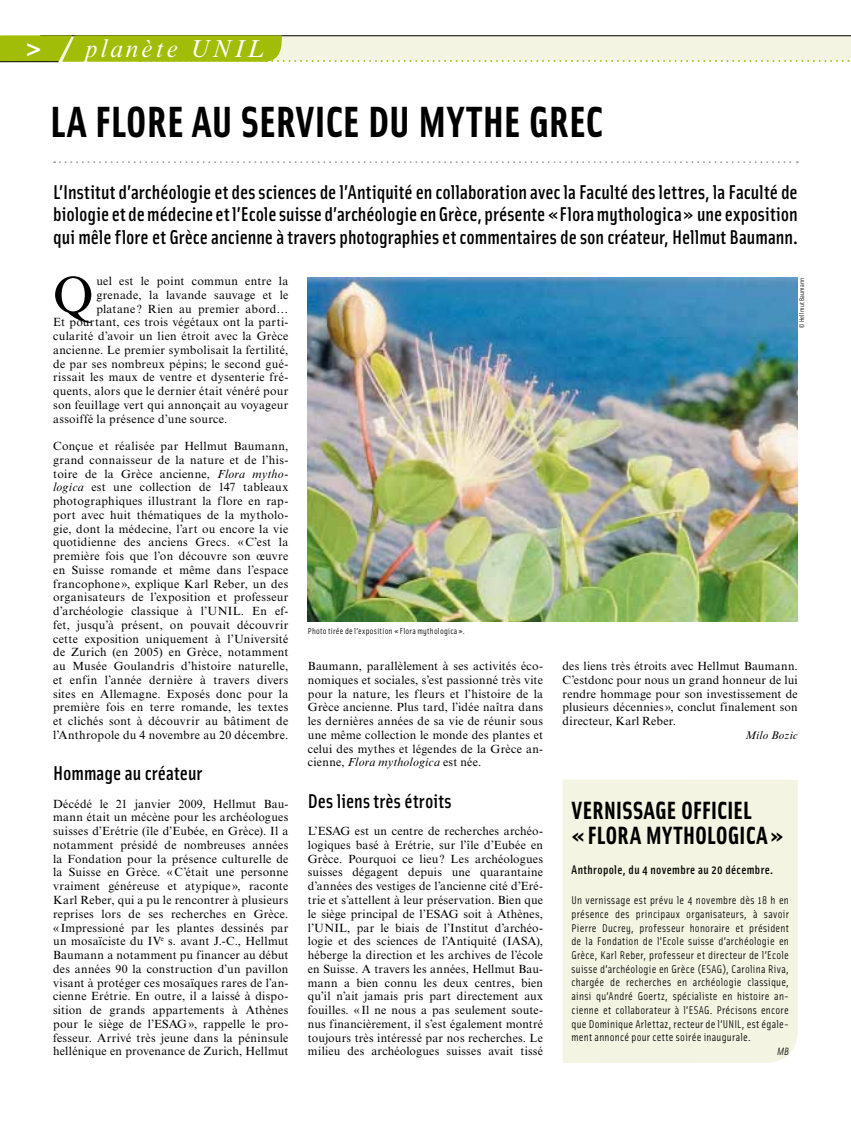
<style>
.page{position:relative;width:851px;height:1134px;background:#fff}
.page>*{position:absolute;margin:0;border:0;box-sizing:border-box;transform-origin:0 0}
.t1{font:51.88px "Times New Roman MT Std";color:#000}
.t2{font:700 43.75px "Solex";letter-spacing:-.01em;color:#000}
.t3{font:700 25px/25px "Solex";letter-spacing:-.005em;color:#000}
.t4{font:italic 25px "Times New Roman MT Std";letter-spacing:.12em;color:#fff}
.t5{font:500 20px/22.5px "Solex";color:#000;text-align:justify}
.t6{font:500 12.5px "Solex";letter-spacing:.03em;color:#000}
.t7{font:11.88px/13.8px "Times New Roman MT Std";letter-spacing:.02em;color:#000;text-align:justify}
.t8{font:11.25px/13.8px "Solex";letter-spacing:.025em;color:#000;text-align:justify}
.t9{font:italic 11.25px "Times New Roman MT Std";letter-spacing:.01em;color:#000}
.t10{font:italic 10.62px "Solex";color:#000}
.t11{font:8.75px "Solex";letter-spacing:.025em;color:#000}
.t12{font:6.88px "Solex";letter-spacing:.025em;color:#000}
.s1{font-family:"Frutiger LT Std";font-weight:700;font-style:normal}
.s2{font-style:italic}
.s3{font-family:"Solex Regular Lining"}
</style>
<div class="page">
<svg style="left:0;top:35px;width:851px;height:27px;background:#d1db94"></svg>
<svg style="left:54px;top:161px;width:743px;height:2px"></svg>
<img style="left:308px;top:278px;width:489px;height:344px">
<div style="left:562px;top:779px;width:235px;height:284px;background:#f3f5e2"></div>
<h3 class="t4" style="left:26px;top:35px;width:239px"><span class="s1">&gt;</span> planète UNIL</h3>
<h2 class="t2" style="left:50px;top:93px;width:551px">LA FLORE AU SERVICE DU MYTHE GREC</h2>
<p class="t5" style="left:53px;top:179px;width:746px">L’Institut d’archéologie et des sciences de l’Antiquité en collaboration avec la Faculté des lettres, la Faculté de biologie et de médecine et l’Ecole suisse d’archéologie en Grèce, présente «Flora mythologica» une exposition qui mêle flore et Grèce ancienne à travers photographies et commentaires de son créateur, Hellmut Baumann.</p>
<h1 class="t1" style="left:53px;top:265px;width:42px">Q</h1>
<p class="t7" style="left:96px;top:274px;width:193px">uel est le point commun entre la</p>
<p class="t7" style="left:96px;top:288px;width:193px">grenade, la lavande sauvage et le</p>
<p class="t7" style="left:96px;top:302px;width:193px">platane ? Rien au premier abord…</p>
<p class="t7" style="left:53px;top:315px;width:237px">Et pourtant, ces trois végétaux ont la parti-</p>
<p class="t7" style="left:53px;top:329px;width:236px">cularité d’avoir un lien étroit avec la Grèce</p>
<p class="t7" style="left:53px;top:343px;width:237px">ancienne. Le premier symbolisait la fertilité,</p>
<p class="t7" style="left:53px;top:357px;width:237px">de par ses nombreux pépins; le second gué-</p>
<p class="t7" style="left:53px;top:370px;width:237px">rissait les maux de ventre et dysenterie fré-</p>
<p class="t7" style="left:53px;top:384px;width:237px">quents, alors que le dernier était vénéré pour</p>
<p class="t7" style="left:53px;top:398px;width:237px">son feuillage vert qui annonçait au voyageur</p>
<p class="t7" style="left:53px;top:412px;width:176px">assoiffé la présence d’une source.</p>
<p class="t7" style="left:53px;top:439px;width:237px">Conçue et réalisée par Hellmut Baumann, grand connaisseur de la nature et de l’his&shy;toire de la Grèce ancienne, <span class="s2">Flora mytho&shy;logica</span> est une collection de 147 tableaux photographiques illustrant la flore en rap&shy;port avec huit thématiques de la mytholo&shy;gie, dont la médecine, l’art ou encore la vie quotidienne des anciens Grecs. « C’est la première fois que l’on découvre son œuvre en Suisse romande et même dans l’espace francophone », explique Karl Reber, un des organisateurs de l’exposition et professeur d’archéologie classique à l’UNIL. En ef&shy;fet, jusqu’à présent, on pouvait découvrir cette exposition uniquement à l’Université de Zurich (en 2005) en Grèce, notamment au Musée Goulandris d’histoire naturelle, et enfin l’année dernière à travers divers sites en Allemagne. Exposés donc pour la première fois en terre romande, les textes et clichés sont à découvrir au bâtiment de l’Anthropole du 4 novembre au 20 décembre.</p>
<h3 class="t5" style="left:53px;top:761px;width:150px">Hommage au créateur</h3>
<p class="t7" style="left:53px;top:797px;width:237px">Décédé le 21 janvier 2009, Hellmut Bau&shy;mann était un mécène pour les archéologues suisses d’Erétrie (île d’Eubée, en Grèce). Il a notamment présidé de nombreuses années la Fondation pour la présence culturelle de la Suisse en Grèce. «C’était une personne vraiment généreuse et atypique », raconte Karl Reber, qui a pu le rencontrer à plusieurs reprises lors de ses recherches en Grèce. « Impressioné par les plantes dessinés par un mosaïciste du IV<sup>e</sup> s. avant J.-C., Hellmut Baumann a notamment pu financer au début des années 90 la construction d’un pavillon visant à protéger ces mosaïques rares de l’an&shy;cienne Erétrie. En outre, il a laissé à dispo&shy;sition de grands appartements à Athènes pour le siège de l’ESAG», rappelle le pro&shy;fesseur. Arrivé très jeune dans la péninsule hellénique en provenance de Zurich, Hellmut</p>
<p class="t11" style="left:308px;top:626px;width:158px">Photo tirée de l’exposition <span class="s3">«</span>Flora mythologica».</p>
<p class="t7" style="left:308px;top:659px;width:237px">Baumann, parallèlement à ses activités éco&shy;nomiques et sociales, s’est passionné très vite pour la nature, les fleurs et l’histoire de la Grèce ancienne. Plus tard, l’idée naîtra dans les dernières années de sa vie de réunir sous une même collection le monde des plantes et celui des mythes et légendes de la Grèce an&shy;cienne, <span class="s2">Flora mythologica</span> est née.</p>
<h3 class="t5" style="left:308px;top:789px;width:145px">Des liens très étroits</h3>
<p class="t7" style="left:308px;top:824px;width:237px">L’ESAG est un centre de recherches archéo&shy;logiques basé à Erétrie, sur l’île d’Eubée en Grèce. Pourquoi ce lieu? Les archéologues suisses dégagent depuis une quarantaine d’années des vestiges de l’ancienne cité d’Eré&shy;trie et s’attellent à leur préservation. Bien que le siège principal de l’ESAG soit à Athènes, l’UNIL, par le biais de l’Institut d’archéo&shy;logie et des sciences de l’Antiquité (IASA), héberge la direction et les archives de l’école en Suisse. A travers les années, Hellmut Bau&shy;mann a bien connu les deux centres, bien qu’il n’ait jamais pris part directement aux fouilles. «Il ne nous a pas seulement soute&shy;nus financièrement, il s’est également montré toujours très intéressé par nos recherches. Le milieu des archéologues suisses avait tissé</p>
<p class="t12" style="left:797px;top:328px;width:52px;rotate:-90deg">© Hellmut Baumann</p>
<p class="t7" style="left:562px;top:659px;width:237px">des liens très étroits avec Hellmut Baumann.<br>C’estdonc pour nous un grand honneur de lui rendre hommage pour son investissement de plusieurs décennies », conclut finalement son directeur, Karl Reber.</p>
<p class="t9" style="left:745px;top:729px;width:54px">Milo Bozic</p>
<h3 class="t3" style="left:571px;top:797px;width:214px">VERNISSAGE OFFICIEL<br>« FLORA MYTHOLOGICA»</h3>
<p class="t6" style="left:571px;top:862px;width:203px">Anthropole, du 4 novembre au 20 décembre.</p>
<p class="t8" style="left:571px;top:893px;width:219px">Un vernissage est prévu le 4 novembre dès 18 h en présence des principaux organisateurs, à savoir Pierre Ducrey, professeur honoraire et président de la Fondation de l’Ecole suisse d’archéologie en Grèce, Karl Reber, professeur et directeur de l’Ecole suisse d’archéologie en Grèce (ESAG), Carolina Riva, chargée de recherches en archéologie classique, ainsi qu’André Goertz, spécialiste en histoire an&shy;cienne et collaborateur à l’ESAG. Précisons encore que Dominique Arlettaz, recteur de l’UNIL, est égale&shy;ment annoncé pour cette soirée inaugurale.</p>
<p class="t10" style="left:776px;top:1045px;width:13px">MB</p>
</div>
